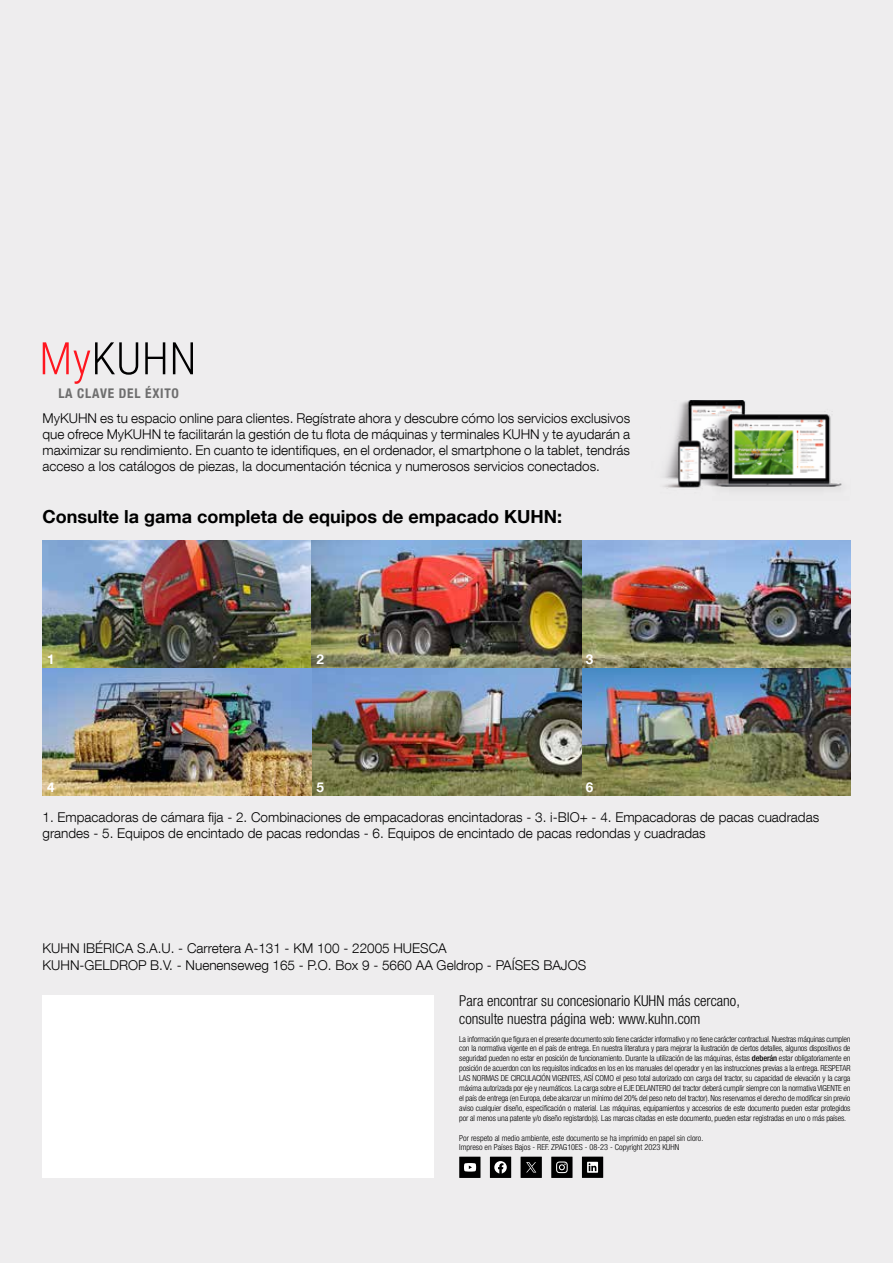
<style>
.page{position:relative;width:893px;height:1263px;background:#eeedee}
.page>*{position:absolute;margin:0;border:0;box-sizing:border-box;transform-origin:0 0}
.t1{font:700 18px "Helvetica Neue LT Com";color:#000}
.t2{font:300 condensed 15px/18px "Helvetica Neue LT Com";color:#000}
.t3{font:300 13.5px/16.2px "Helvetica Neue LT Com";color:#000}
.t4{font:700 13.5px "Helvetica Neue LT Com";color:#fff}
.t5{font:700 condensed 13.35px "Helvetica Neue LT Com";letter-spacing:.055em;color:#6e6e6e}
.t6{font:300 condensed 8.25px/9.9px "Helvetica Neue LT Com";color:#000;text-align:justify}
.s1{font-weight:500}
</style>
<div class="page">
<div style="left:43px;top:995px;width:391px;height:183px;background:#fff"></div>
<img style="left:43px;top:540px;width:807px;height:255px">
<img style="left:664px;top:400px;width:178px;height:90px">
<svg style="left:43px;top:342px;width:95px;height:42px"></svg>
<svg style="left:145px;top:342px;width:20px;height:32px"></svg>
<svg style="left:173px;top:342px;width:20px;height:32px"></svg>
<div style="left:490px;top:1157px;width:21px;height:21px;background:#000"></div>
<svg style="left:494px;top:1161px;width:13px;height:12px"></svg>
<div style="left:459px;top:1157px;width:21px;height:21px;background:#000"></div>
<svg style="left:464px;top:1163px;width:12px;height:8px"></svg>
<div style="left:551px;top:1157px;width:21px;height:21px;background:#000"></div>
<svg style="left:556px;top:1161px;width:12px;height:12px"></svg>
<div style="left:582px;top:1156px;width:21px;height:22px;background:#000"></div>
<svg style="left:587px;top:1162px;width:11px;height:11px"></svg>
<div style="left:521px;top:1157px;width:21px;height:21px;background:#000"></div>
<svg style="left:526px;top:1162px;width:10px;height:10px"></svg>
<h3 class="t5" style="left:58px;top:385px;width:122px">LA CLAVE DEL ÉXITO</h3>
<p class="t3" style="left:42px;top:409px;width:589px;text-align:justify">MyKUHN es tu espacio online para clientes. Regístrate ahora y descubre cómo los servicios exclusivos que ofrece MyKUHN te facilitarán la gestión de tu flota de máquinas y terminales KUHN y te ayudarán a maximizar su rendimiento. En cuanto te identifiques, en el ordenador, el smartphone o la tablet, tendrás acceso a los catálogos de piezas, la documentación técnica y numerosos servicios conectados.</p>
<h1 class="t1" style="left:43px;top:505px;width:521px">Consulte la gama completa de equipos de empacado KUHN:</h1>
<h3 class="t4" style="left:47px;top:651px;width:9px">1</h3>
<h3 class="t4" style="left:317px;top:651px;width:9px">2</h3>
<h3 class="t4" style="left:586px;top:651px;width:9px">3</h3>
<h3 class="t4" style="left:586px;top:778px;width:9px">6</h3>
<h3 class="t3" style="left:43px;top:809px;width:778px">1. Empacadoras de cámara fija - 2. Combinaciones de empacadoras encintadoras - 3. i-BIO+ - 4. Empacadoras de pacas cuadradas grandes - 5. Equipos de encintado de pacas redondas - 6. Equipos de encintado de pacas redondas y cuadradas</h3>
<h3 class="t4" style="left:47px;top:778px;width:9px">4</h3>
<h3 class="t4" style="left:317px;top:778px;width:9px">5</h3>
<h3 class="t3" style="left:43px;top:940px;width:545px">KUHN IBÉRICA S.A.U. - Carretera A-131 - KM 100 - 22005 HUESCA<br>KUHN-GELDROP B.V. - Nuenenseweg 165 - P.O. Box 9 - 5660 AA Geldrop - PAÍSES BAJOS</h3>
<h2 class="t2" style="left:459px;top:992px;width:282px">Para encontrar su concesionario KUHN más cercano, consulte nuestra página web: www.kuhn.com</h2>
<p class="t6" style="left:459px;top:1033px;width:393px">La información que figura en el presente documento solo tiene carácter informativo y no tiene carácter contractual. Nuestras máquinas cumplen con la normativa vigente en el país de entrega. En nuestra literatura y para mejorar la ilustración de ciertos detalles, algunos dispositivos de seguridad pueden no estar en posición de funcionamiento. Durante la utilización de las máquinas, éstas <span class="s1">deberán</span> estar obligatoriamente en posición de acuerdon con los requisitos indicados en los en los manuales del operador y en las instrucciones previas a la entrega. RESPETAR LAS NORMAS DE CIRCULACIÓN VIGENTES, ASÍ COMO el peso total autorizado con carga del tractor, su capacidad de elevación y la carga máxima autorizada por eje y neumáticos. La carga sobre el EJE DELANTERO del tractor deberá cumplir siempre con la normativa VIGENTE en el país de entrega (en Europa, debe alcanzar un mínimo del 20% del peso neto del tractor). Nos reservamos el derecho de modificar sin previo aviso cualquier diseño, especificación o material. Las máquinas, equipamientos y accesorios de este documento pueden estar protegidos por al menos una patente y/o diseño registardo(s). Las marcas citadas en este documento, pueden estar registradas en uno o más países.</p>
<p class="t6" style="left:459px;top:1132px;width:246px">Por respeto al medio ambiente, este documento se ha imprimido en papel sin cloro.<br>Impreso en Países Bajos - REF. ZPAG10ES - 08-23 - Copyright 2023 KUHN</p>
</div>
